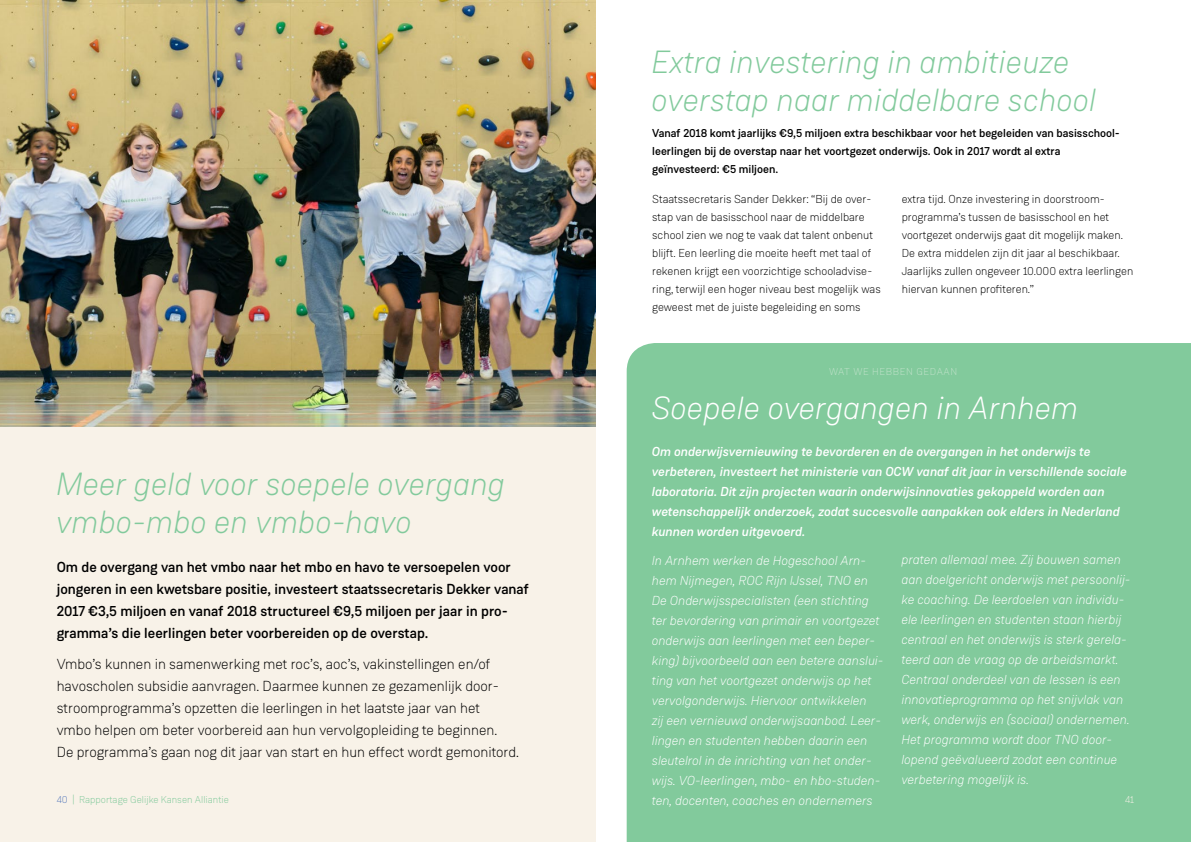
<style>
.page{position:relative;width:1191px;height:842px;background:#fff}
.page>*{position:absolute;margin:0;border:0;box-sizing:border-box;transform-origin:0 0}
.t1{font:italic 300 32px/38px "Weissenhof Grotesk";color:#82ca9c}
.t2{font:italic 300 32px "Weissenhof Grotesk";color:#fff}
.t3{font:300 14.5px/22px "Weissenhof Grotesk";color:#000}
.t4{font:500 14.5px/22px "Weissenhof Grotesk";color:#000}
.t5{font:italic 300 13px/20px "Weissenhof Grotesk";color:#fff}
.t6{font:italic 500 13px/20px "Weissenhof Grotesk";color:#fff}
.t7{font:300 11.5px/18px "Weissenhof Grotesk";color:#000}
.t8{font:500 11.5px/18px "Weissenhof Grotesk";color:#000}
.t9{font:300 10px "Weissenhof Grotesk";color:#82ca9c}
.t10{font:300 10px "Weissenhof Grotesk";letter-spacing:.06em;color:#c0e2ca}
.t11{font:300 10px "Weissenhof Grotesk";color:#f8f2e8}
.s1{color:#587abc}
</style>
<div class="page">
<div style="left:0;top:0;width:595px;height:842px;background:#f8f2e8"></div>
<img style="left:0;top:0;width:595px;height:427px">
<div style="left:626px;top:343px;width:565px;height:499px;background:#82ca9c"></div>
<h1 class="t1" style="left:57px;top:465px;width:450px">Meer geld voor soepele overgang vmbo-mbo en vmbo-havo</h1>
<p class="t4" style="left:57px;top:556px;width:474px">Om de overgang van het vmbo naar het mbo en havo te versoepelen voor jongeren in een kwetsbare positie, investeert staatssecretaris Dekker vanaf 2017 €3,5 miljoen en vanaf 2018 structureel €9,5 miljoen per jaar in pro&shy;gramma’s die leerlingen beter voorbereiden op de overstap.</p>
<p class="t3" style="left:57px;top:653px;width:464px">Vmbo’s kunnen in samenwerking met roc’s, aoc’s, vakinstellingen en/of havoscholen subsidie aanvragen. Daarmee kunnen ze gezamenlijk door&shy;stroomprogramma’s opzetten die leerlingen in het laatste jaar van het<br>vmbo helpen om beter voorbereid aan hun vervolgopleiding te beginnen.<br>De programma’s gaan nog dit jaar van start en hun effect wordt gemonitord.</p>
<p class="t9" style="left:57px;top:794px;width:174px"><span class="s1">40</span> | Rapportage Gelijke Kansen Alliantie</p>
<h1 class="t1" style="left:652px;top:42px;width:446px">Extra investering in ambitieuze overstap naar middelbare school</h1>
<p class="t8" style="left:652px;top:124px;width:468px">Vanaf 2018 komt jaarlijks €9,5 miljoen extra beschikbaar voor het begeleiden van basisschool&shy;leerlingen bij de overstap naar het voortgezet onderwijs. Ook in 2017 wordt al extra geïnvesteerd: €5 miljoen.</p>
<p class="t7" style="left:652px;top:189px;width:230px">Staatssecretaris Sander Dekker: “Bij de over&shy;stap van de basisschool naar de middelbare school zien we nog te vaak dat talent onbenut blijft. Een leerling die moeite heeft met taal of rekenen krijgt een voorzichtige schooladvise&shy;ring, terwijl een hoger niveau best mogelijk was geweest met de juiste begeleiding en soms</p>
<p class="t7" style="left:901px;top:189px;width:233px">extra tijd. Onze investering in doorstroom&shy;programma’s tussen de basisschool en het voortgezet onderwijs gaat dit mogelijk maken.<br>De extra middelen zijn dit jaar al beschikbaar.<br>Jaarlijks zullen ongeveer 10.000 extra leerlingen hiervan kunnen profiteren.”</p>
<p class="t10" style="left:829px;top:366px;width:130px">WAT WE HEBBEN GEDAAN</p>
<h1 class="t2" style="left:652px;top:389px;width:428px">Soepele overgangen in Arnhem</h1>
<p class="t6" style="left:652px;top:442px;width:476px">Om onderwijsvernieuwing te bevorderen en de overgangen in het onderwijs te verbeteren, investeert het ministerie van OCW vanaf dit jaar in verschillende sociale laboratoria. Dit zijn projecten waarin onderwijsinnovaties gekoppeld worden aan wetenschappelijk onderzoek, zodat succesvolle aanpakken ook elders in Nederland kunnen worden uitgevoerd.</p>
<p class="t5" style="left:652px;top:550px;width:233px">In Arnhem werken de Hogeschool Arn&shy;hem Nijmegen, ROC Rijn IJssel, TNO en De Onderwijsspecialisten (een stichting ter bevordering van primair en voortgezet onderwijs aan leerlingen met een beper&shy;king) bijvoorbeeld aan een betere aanslui&shy;ting van het voortgezet onderwijs op het vervolgonderwijs. Hiervoor ontwikkelen<br>zij een vernieuwd onderwijsaanbod. Leer&shy;lingen en studenten hebben daarin een sleutelrol in de inrichting van het onder&shy;wijs. VO-leerlingen, mbo- en hbo-studen&shy;ten, docenten, coaches en ondernemers</p>
<p class="t5" style="left:901px;top:550px;width:230px">praten allemaal mee. Zij bouwen samen aan doelgericht onderwijs met persoonlij&shy;ke coaching. De leerdoelen van individu&shy;ele leerlingen en studenten staan hierbij centraal en het onderwijs is sterk gerela&shy;teerd aan de vraag op de arbeidsmarkt.<br>Centraal onderdeel van de lessen is een innovatieprogramma op het snijvlak van werk, onderwijs en (sociaal) ondernemen.<br>Het programma wordt door TNO door&shy;lopend geëvalueerd zodat een continue verbetering mogelijk is.</p>
<p class="t11" style="left:1125px;top:794px;width:11px">41</p>
</div>
